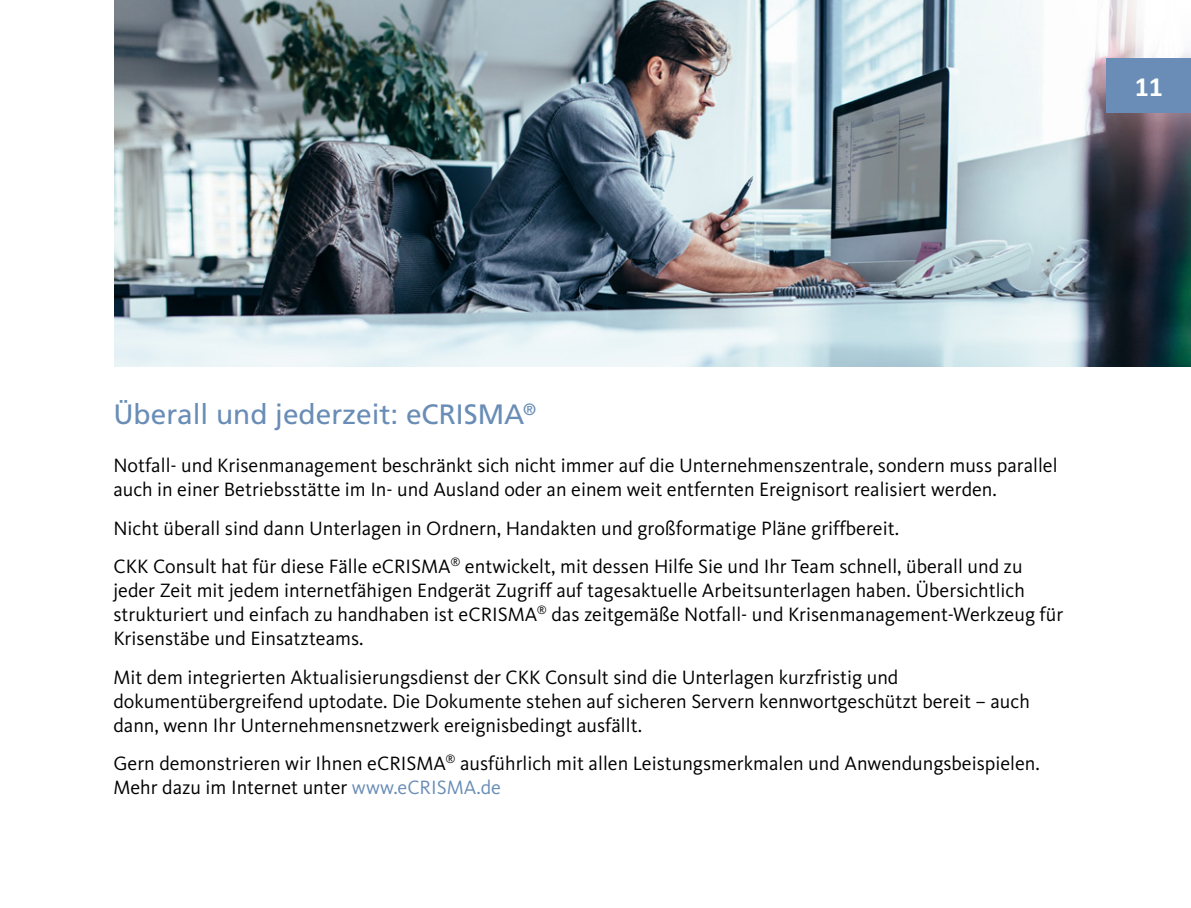
<style>
.page{position:relative;width:1191px;height:908px;background:#fff}
.page>*{position:absolute;margin:0;border:0;box-sizing:border-box;transform-origin:0 0}
.body_text{font:28px "Frutiger";color:#698db6}
.t1{font:700 28px "Calibri";color:#fff}
.body_text-2{font:20px/24px "Kievit";color:#000}
.s1{color:#698db6}
</style>
<div class="page">
<img style="left:114px;top:0;width:1077px;height:366px">
<div style="left:1106px;top:58px;width:85px;height:55px;background:#698db6"></div>
<h1 class="t1" style="left:1134px;top:69px;width:30px">11</h1>
<p class="body_text" style="left:113px;top:398px;width:424px">Überall und jederzeit: eCRISMA<sup>®</sup></p>
<p class="body_text-2" style="left:113px;top:453px;width:945px">Notfall- und Krisenmanagement beschränkt sich nicht immer auf die Unternehmenszentrale, sondern muss parallel auch in einer Betriebsstätte im In- und Ausland oder an einem weit entfernten Ereignisort realisiert werden.</p>
<p class="body_text-2" style="left:113px;top:516px;width:787px">Nicht überall sind dann Unterlagen in Ordnern, Handakten und großformatige Pläne griffbereit.</p>
<p class="body_text-2" style="left:113px;top:554px;width:951px">CKK Consult hat für diese Fälle eCRISMA<sup>®</sup> entwickelt, mit dessen Hilfe Sie und Ihr Team schnell, überall und zu jeder Zeit mit jedem internetfähigen Endgerät Zugriff auf tagesaktuelle Arbeitsunterlagen haben. Übersichtlich strukturiert und einfach zu handhaben ist eCRISMA<sup>®</sup> das zeitgemäße Notfall- und Krisenmanagement-Werkzeug für Krisenstäbe und Einsatzteams.</p>
<p class="body_text-2" style="left:113px;top:665px;width:918px">Mit dem integrierten Aktualisierungsdienst der CKK Consult sind die Unterlagen kurzfristig und dokumentübergreifend uptodate. Die Dokumente stehen auf sicheren Servern kennwortgeschützt bereit – auch dann, wenn Ihr Unternehmensnetzwerk ereignisbedingt ausfällt.</p>
<p class="body_text-2" style="left:113px;top:751px;width:928px">Gern demonstrieren wir Ihnen eCRISMA<sup>®</sup> ausführlich mit allen Leistungsmerkmalen und Anwendungsbeispielen.<br>Mehr dazu im Internet unter <span class="s1">www.eCRISMA.de</span></p>
</div>
